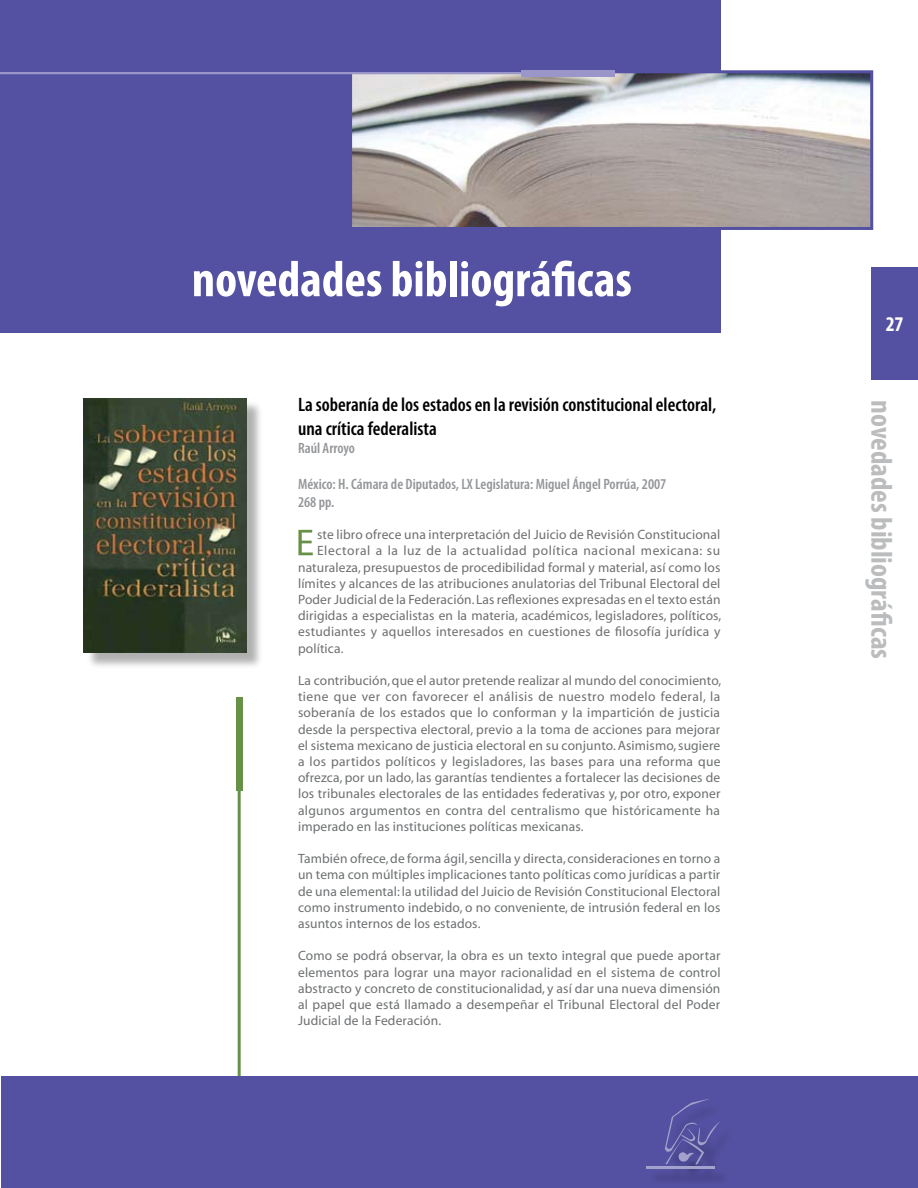
<style>
.page{position:relative;width:918px;height:1188px;background:#fff}
.page>*{position:absolute;margin:0;border:0;box-sizing:border-box;transform-origin:0 0}
.t1{font:700 condensed 51px "Myriad Pro";color:#fff}
.t2{font:700 condensed 30px "Myriad Pro";color:#babcbe}
.t3{font:700 condensed 21px "Myriad Pro";color:#fff}
.t4{font:600 condensed 19.5px/23.4px "Myriad Pro";color:#000}
.t5{font:600 condensed 15px/18px "Myriad Pro";color:#939598}
.t6{font:13.5px/16.2px "Myriad";letter-spacing:.01em;color:#6d6f71;text-align:justify}
.t7{font:13.5px "Myriad";letter-spacing:.045em;color:#6d6f71}
</style>
<div class="page">
<div style="left:871px;top:267px;width:47px;height:113px;background:#5451a2"></div>
<div style="left:1px;top:1px;width:720px;height:332px;background:#5451a2"></div>
<img style="left:353px;top:74px;width:516px;height:152px">
<div style="left:349px;top:70px;width:524px;height:160px;border:3px solid #5451a2"></div>
<div style="left:521px;top:71px;width:94px;height:6px;background:#9b96c9"></div>
<hr style="left:0;top:72px;width:534px;height:2px;background:#9b96c9">
<hr style="left:238px;top:784px;width:3px;height:347px;background:#679146">
<div style="left:236px;top:697px;width:6px;height:94px;background:#679146"></div>
<div style="left:2px;top:1076px;width:916px;height:112px;background:#5451a2"></div>
<div style="left:648px;top:1101px;width:87px;height:85px;background:#000;opacity:.75"></div>
<svg style="left:665px;top:1099px;width:55px;height:65px"></svg>
<hr style="left:646px;top:1167px;width:69px;height:2px;background:#fff">
<div style="left:85px;top:400px;width:179px;height:270px;background:#000;opacity:.31"></div>
<img style="left:84px;top:398px;width:163px;height:255px">
<svg style="left:298px;top:530px;width:15px;height:25px"></svg>
<h1 class="t1" style="left:192px;top:247px;width:442px">novedades bibliográficas</h1>
<h3 class="t4" style="left:298px;top:393px;width:420px">La soberanía de los estados en la revisión constitucional electoral, una crítica federalista</h3>
<p class="t5" style="left:298px;top:439px;width:58px">Raúl Arroyo</p>
<p class="t5" style="left:298px;top:475px;width:370px">México: H. Cámara de Diputados, LX Legislatura: Miguel Ángel Porrúa, 2007<br>268 pp.</p>
<p class="t6" style="left:317px;top:527px;width:405px">ste libro ofrece una interpretación del Juicio de Revisión Constitucional</p>
<p class="t7" style="left:317px;top:544px;width:405px">Electoral a la luz de la actualidad política nacional mexicana: su</p>
<p class="t6" style="left:298px;top:560px;width:424px">naturaleza, presupuestos de procedibilidad formal y material, así como los</p>
<p class="t6" style="left:298px;top:576px;width:424px">límites y alcances de las atribuciones anulatorias del Tribunal Electoral del</p>
<p class="t6" style="left:298px;top:592px;width:424px">Poder Judicial de la Federación. Las reflexiones expresadas en el texto están</p>
<p class="t6" style="left:298px;top:608px;width:425px">dirigidas a especialistas en la materia, académicos, legisladores, políticos,</p>
<p class="t6" style="left:298px;top:624px;width:424px">estudiantes y aquellos interesados en cuestiones de filosofía jurídica y</p>
<p class="t6" style="left:298px;top:641px;width:47px">política.</p>
<p class="t6" style="left:298px;top:673px;width:425px">La contribución, que el autor pretende realizar al mundo del conocimiento, tiene que ver con favorecer el análisis de nuestro modelo federal, la soberanía de los estados que lo conforman y la impartición de justicia desde la perspectiva electoral, previo a la toma de acciones para mejorar el sistema mexicano de justicia electoral en su conjunto. Asimismo, sugiere a los partidos políticos y legisladores, las bases para una reforma que ofrezca, por un lado, las garantías tendientes a fortalecer las decisiones de los tribunales electorales de las entidades federativas y, por otro, exponer algunos argumentos en contra del centralismo que históricamente ha imperado en las instituciones políticas mexicanas.</p>
<p class="t6" style="left:298px;top:851px;width:424px">También ofrece, de forma ágil, sencilla y directa, consideraciones en torno a un tema con múltiples implicaciones tanto políticas como jurídicas a partir de una elemental: la utilidad del Juicio de Revisión Constitucional Electoral como instrumento indebido, o no conveniente, de intrusión federal en los asuntos internos de los estados.</p>
<p class="t6" style="left:298px;top:948px;width:424px">Como se podrá observar, la obra es un texto integral que puede aportar elementos para lograr una mayor racionalidad en el sistema de control abstracto y concreto de constitucionalidad, y así dar una nueva dimensión al papel que está llamado a desempeñar el Tribunal Electoral del Poder Judicial de la Federación.</p>
<h3 class="t3" style="left:886px;top:311px;width:10px">27</h3>
<h2 class="t2" style="left:900px;top:400px;width:260px;rotate:90deg">novedades bibliográficas</h2>
</div>
